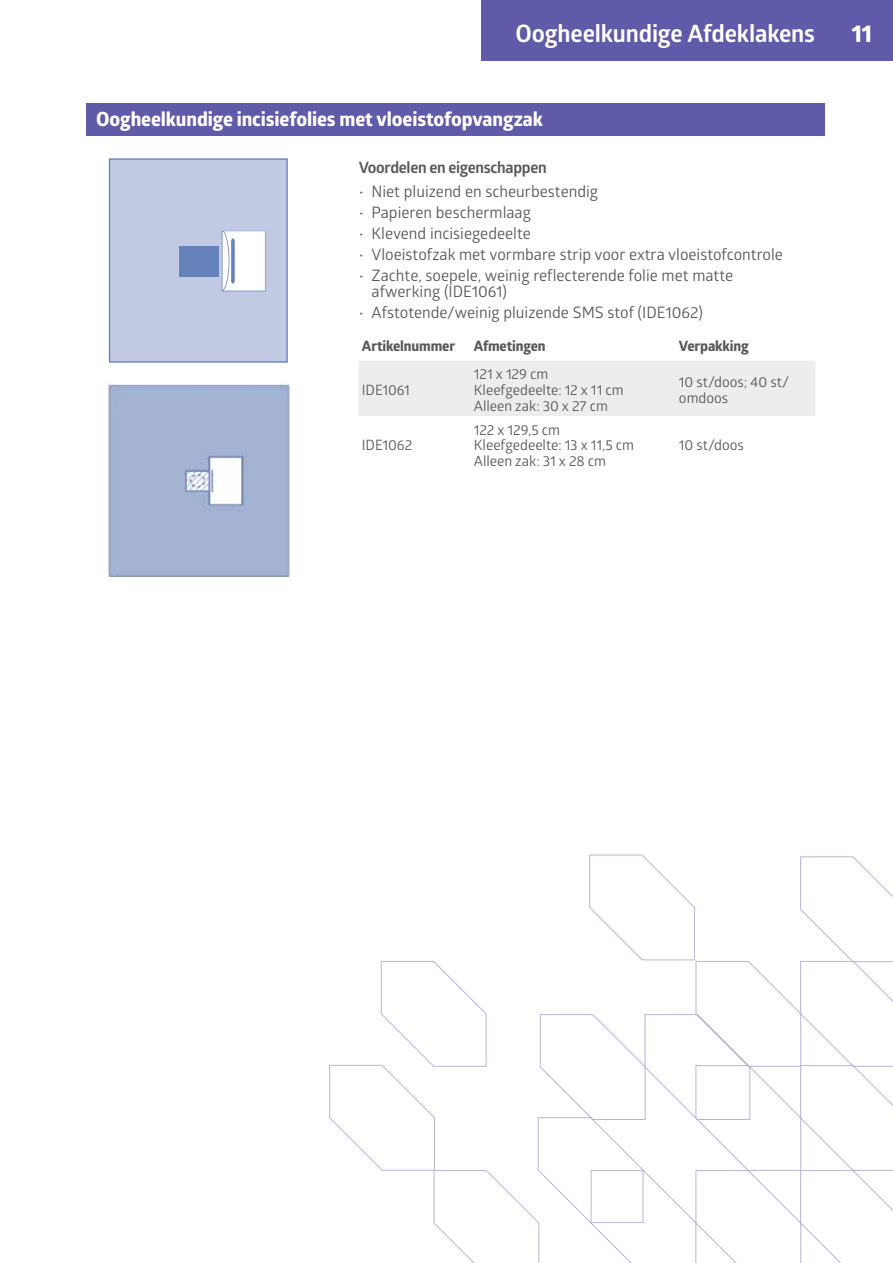
<style>
.page{position:relative;width:893px;height:1263px;background:#fff}
.page>*{position:absolute;margin:0;border:0;box-sizing:border-box;transform-origin:0 0}
.t1{font:700 24px "Glober";letter-spacing:-.005em;color:#fff}
.t2{font:700 24px "Globerx";color:#fff}
.t3{font:700 19.5px "Globerx";letter-spacing:-.005em;color:#fff}
.t4{font:15.75px/15.8px "Glober";color:#58595b}
.t5{font:700 15.75px "Glober";letter-spacing:-.02em;color:#58595b}
.t6{font:14.25px/15.8px "Glober";letter-spacing:-.005em;color:#58595b}
.t7{font:700 14.25px "Globerx";letter-spacing:-.01em;color:#58595b}
</style>
<div class="page">
<div style="left:482px;top:0;width:411px;height:61px;background:#5f5ba8"></div>
<div style="left:86px;top:104px;width:739px;height:32px;background:#5f5ba8"></div>
<div style="left:359px;top:361px;width:457px;height:55px;background:#ededee"></div>
<div style="left:109px;top:158px;width:179px;height:205px;background:#c2cae3;border:1px solid #6682ba"></div>
<div style="left:179px;top:246px;width:39px;height:30px;background:#6682ba"></div>
<svg style="left:222px;top:230px;width:44px;height:61px;background:#eceff6"></svg>
<img style="left:107px;top:383px;width:183px;height:193px">
<svg style="left:329px;top:854px;width:564px;height:409px"></svg>
<h1 class="t1" style="left:516px;top:17px;width:301px">Oogheelkundige Afdeklakens</h1>
<h1 class="t2" style="left:852px;top:16px;width:22px">11</h1>
<p class="t3" style="left:96px;top:105px;width:448px">Oogheelkundige incisiefolies met vloeistofopvangzak</p>
<p class="t5" style="left:359px;top:156px;width:189px">Voordelen en eigenschappen</p>
<p class="t4" style="left:359px;top:183px;width:241px">• Niet pluizend en scheurbestendig</p>
<p class="t4" style="left:359px;top:204px;width:174px">• Papieren beschermlaag</p>
<p class="t4" style="left:359px;top:225px;width:174px">• Klevend incisiegedeelte</p>
<p class="t4" style="left:359px;top:246px;width:426px">• Vloeistofzak met vormbare strip voor extra vloeistofcontrole</p>
<p class="t4" style="left:372px;top:267px;width:363px;text-indent:-13px">• Zachte, soepele, weinig reflecterende folie met matte afwerking (IDE1061)</p>
<p class="t4" style="left:359px;top:304px;width:346px">• Afstotende/weinig pluizende SMS stof (IDE1062)</p>
<p class="t7" style="left:362px;top:335px;width:95px">Artikelnummer</p>
<p class="t7" style="left:474px;top:335px;width:73px">Afmetingen</p>
<p class="t7" style="left:679px;top:335px;width:71px">Verpakking</p>
<p class="t6" style="left:362px;top:382px;width:49px">IDE1061</p>
<p class="t6" style="left:474px;top:366px;width:151px">121 x 129 cm<br>Kleefgedeelte: 12 x 11 cm<br>Alleen zak: 30 x 27 cm</p>
<p class="t6" style="left:679px;top:374px;width:112px">10 st/doos; 40 st/ omdoos</p>
<p class="t6" style="left:362px;top:437px;width:52px">IDE1062</p>
<p class="t6" style="left:474px;top:421px;width:162px">122 x 129,5 cm<br>Kleefgedeelte: 13 x 11,5 cm<br>Alleen zak: 31 x 28 cm</p>
<p class="t6" style="left:679px;top:437px;width:66px">10 st/doos</p>
</div>
